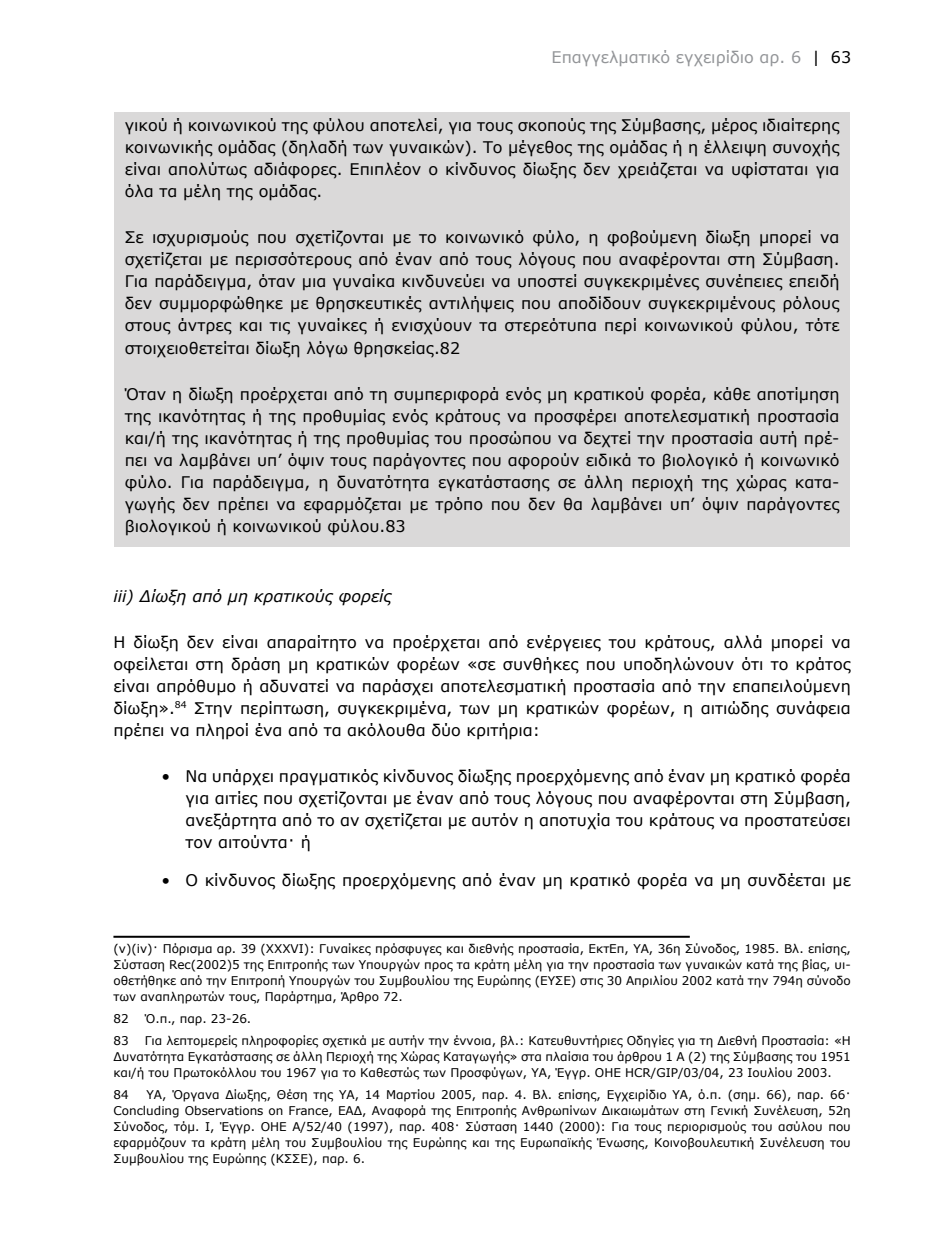
<style>
.page{position:relative;width:936px;height:1248px;background:#fff}
.page>*{position:absolute;margin:0;border:0;box-sizing:border-box;transform-origin:0 0}
.t1{font:16px/22px "Verdana";color:#000;text-align:justify}
.t2{font:16px "Verdana";color:#939598}
.t3{font:italic 16px "Verdana";color:#000}
.t4{font:12px/16px "Verdana";color:#000;text-align:justify}
.s1{color:#000}
</style>
<div class="page">
<div style="left:114px;top:112px;width:735px;height:435px;background:#dad9d9"></div>
<hr style="left:113px;top:935px;width:576px;height:2px;background:#000">
<p class="t2" style="left:551px;top:47px;width:301px">Επαγγελματικό εγχειρίδιο αρ. 6 <span class="s1">| 63</span></p>
<p class="t1" style="left:125px;top:115px;width:716px">γικού ή κοινωνικού της φύλου αποτελεί, για τους σκοπούς της Σύμβασης, μέρος ιδιαίτερης κοινωνικής ομάδας (δηλαδή των γυναικών). Το μέγεθος της ομάδας ή η έλλειψη συνοχής είναι απολύτως αδιάφορες. Επιπλέον ο κίνδυνος δίωξης δεν χρειάζεται να υφίσταται για όλα τα μέλη της ομάδας.</p>
<p class="t1" style="left:125px;top:227px;width:716px">Σε ισχυρισμούς που σχετίζονται με το κοινωνικό φύλο, η φοβούμενη δίωξη μπορεί να σχετίζεται με περισσότερους από έναν από τους λόγους που αναφέρονται στη Σύμβαση.<br>Για παράδειγμα, όταν μια γυναίκα κινδυνεύει να υποστεί συγκεκριμένες συνέπειες επειδή δεν συμμορφώθηκε με θρησκευτικές αντιλήψεις που αποδίδουν συγκεκριμένους ρόλους στους άντρες και τις γυναίκες ή ενισχύουν τα στερεότυπα περί κοινωνικού φύλου, τότε στοιχειοθετείται δίωξη λόγω θρησκείας.82</p>
<p class="t1" style="left:125px;top:383px;width:716px">Όταν η δίωξη προέρχεται από τη συμπεριφορά ενός μη κρατικού φορέα, κάθε αποτίμηση της ικανότητας ή της προθυμίας ενός κράτους να προσφέρει αποτελεσματική προστασία και/ή της ικανότητας ή της προθυμίας του προσώπου να δεχτεί την προστασία αυτή πρέ&shy;πει να λαμβάνει υπ’ όψιν τους παράγοντες που αφορούν ειδικά το βιολογικό ή κοινωνικό φύλο. Για παράδειγμα, η δυνατότητα εγκατάστασης σε άλλη περιοχή της χώρας κατα&shy;γωγής δεν πρέπει να εφαρμόζεται με τρόπο που δεν θα λαμβάνει υπ’ όψιν παράγοντες βιολογικού ή κοινωνικού φύλου.83</p>
<p class="t3" style="left:113px;top:585px;width:280px">iii) Δίωξη από μη κρατικούς φορείς</p>
<p class="t1" style="left:113px;top:631px;width:739px">Η δίωξη δεν είναι απαραίτητο να προέρχεται από ενέργειες του κράτους, αλλά μπορεί να οφείλεται στη δράση μη κρατικών φορέων «σε συνθήκες που υποδηλώνουν ότι το κράτος είναι απρόθυμο ή αδυνατεί να παράσχει αποτελεσματική προστασία από την επαπειλούμενη δίωξη».<sup>84</sup> Στην περίπτωση, συγκεκριμένα, των μη κρατικών φορέων, η αιτιώδης συνάφεια πρέπει να πληροί ένα από τα ακόλουθα δύο κριτήρια:</p>
<p class="t1" style="left:185px;top:765px;width:667px;text-indent:-24px">• Να υπάρχει πραγματικός κίνδυνος δίωξης προερχόμενης από έναν μη κρατικό φορέα για αιτίες που σχετίζονται με έναν από τους λόγους που αναφέρονται στη Σύμβαση, ανεξάρτητα από το αν σχετίζεται με αυτόν η αποτυχία του κράτους να προστατεύσει τον αιτούντα· ή</p>
<p class="t1" style="left:161px;top:869px;width:691px">• Ο κίνδυνος δίωξης προερχόμενης από έναν μη κρατικό φορέα να μη συνδέεται με</p>
<p class="t4" style="left:113px;top:940px;width:739px">(ν)(iv)· Πόρισμα αρ. 39 (XXXVI): Γυναίκες πρόσφυγες και διεθνής προστασία, ΕκτΕπ, ΥΑ, 36η Σύνοδος, 1985. Βλ. επίσης, Σύσταση Rec(2002)5 της Επιτροπής των Υπουργών προς τα κράτη μέλη για την προστασία των γυναικών κατά της βίας, υι&shy;οθετήθηκε από την Επιτροπή Υπουργών του Συμβουλίου της Ευρώπης (ΕΥΣΕ) στις 30 Απριλίου 2002 κατά την 794η σύνοδο των αναπληρωτών τους, Παράρτημα, Άρθρο 72.</p>
<p class="t4" style="left:113px;top:1010px;width:17px">82</p>
<p class="t4" style="left:145px;top:1010px;width:108px">Ό.π., παρ. 23-26.</p>
<p class="t4" style="left:113px;top:1032px;width:17px">83</p>
<p class="t4" style="left:113px;top:1032px;width:739px;text-indent:31px">Για λεπτομερείς πληροφορίες σχετικά με αυτήν την έννοια, βλ.: Κατευθυντήριες Οδηγίες για τη Διεθνή Προστασία: «Η Δυνατότητα Εγκατάστασης σε άλλη Περιοχή της Χώρας Καταγωγής» στα πλαίσια του άρθρου 1 Α (2) της Σύμβασης του 1951 και/ή του Πρωτοκόλλου του 1967 για το Καθεστώς των Προσφύγων, ΥΑ, Έγγρ. ΟΗΕ HCR/GIP/03/04, 23 Ιουλίου 2003.</p>
<p class="t4" style="left:113px;top:1086px;width:17px">84</p>
<p class="t4" style="left:113px;top:1086px;width:739px;text-indent:33px">ΥΑ, Όργανα Δίωξης, Θέση της ΥΑ, 14 Μαρτίου 2005, παρ. 4. Βλ. επίσης, Εγχειρίδιο ΥΑ, ό.π. (σημ. 66), παρ. 66· Concluding Observations on France, ΕΑΔ, Αναφορά της Επιτροπής Ανθρωπίνων Δικαιωμάτων στη Γενική Συνέλευση, 52η Σύνοδος, τόμ. I, Έγγρ. ΟΗΕ A/52/40 (1997), παρ. 408· Σύσταση 1440 (2000): Για τους περιορισμούς του ασύλου που εφαρμόζουν τα κράτη μέλη του Συμβουλίου της Ευρώπης και της Ευρωπαϊκής Ένωσης, Κοινοβουλευτική Συνέλευση του Συμβουλίου της Ευρώπης (ΚΣΣΕ), παρ. 6.</p>
</div>
